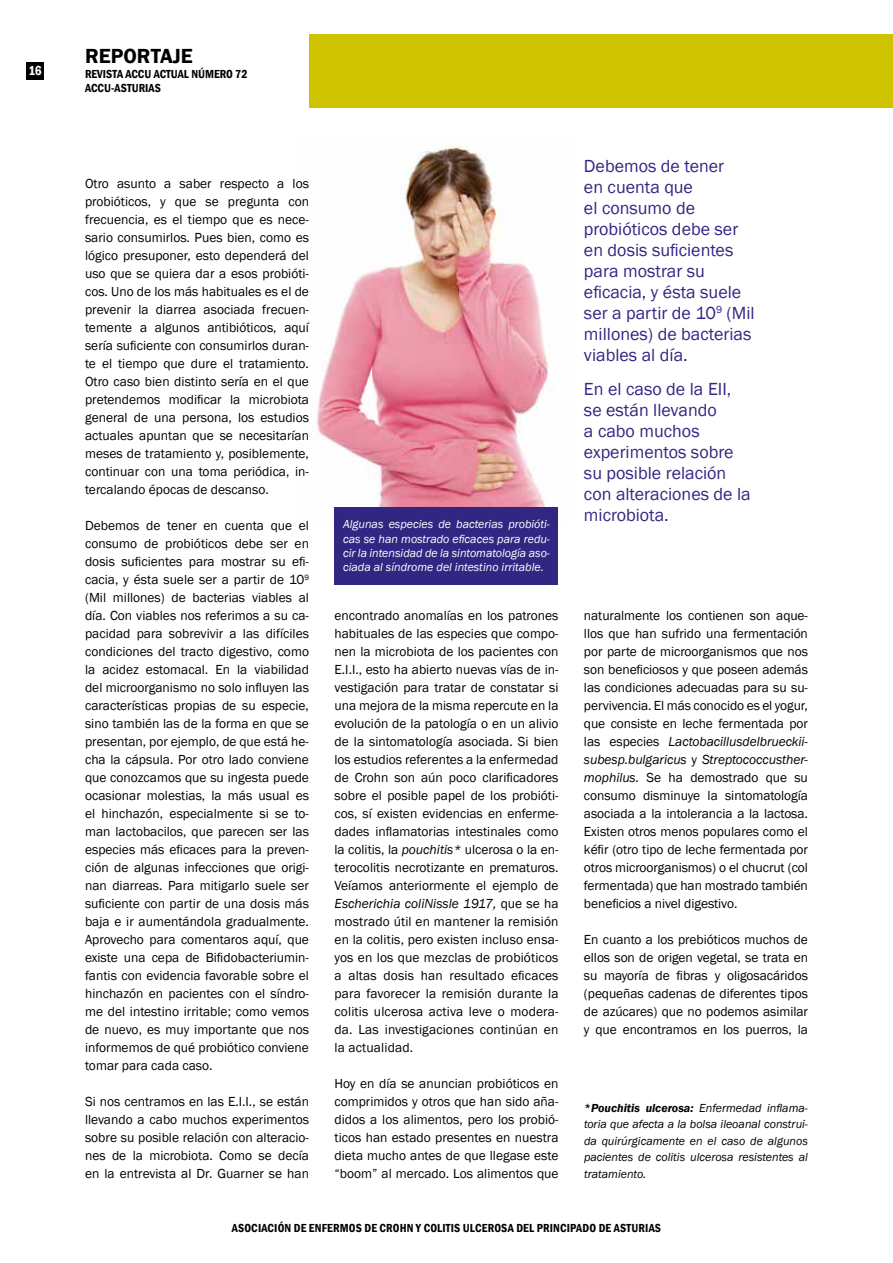
<style>
.page{position:relative;width:893px;height:1263px;background:#fff}
.page>*{position:absolute;margin:0;border:0;box-sizing:border-box;transform-origin:0 0}
.t1{font:600 21px "Franklin Gothic";color:#000}
.t2{font:18px/21px "Franklin Gothic";color:#312783}
.t3{font:13.5px/18px "Franklin Gothic";color:#000;text-align:justify}
.t4{font:600 condensed 13.5px "Franklin Gothic";color:#fff}
.t5{font:italic 12px/16.5px "Franklin Gothic";color:#000;text-align:justify}
.t6{font:italic 12px/14.4px "Franklin Gothic";color:#fff;text-align:justify}
.t7{font:600 condensed 12px/14.4px "Franklin Gothic";letter-spacing:.01em;color:#000}
.s1{font-style:italic}
.s2{font-weight:600}
</style>
<div class="page">
<img style="left:314px;top:144px;width:234px;height:363px">
<div style="left:309px;top:34px;width:584px;height:73px;background:#cdc300"></div>
<div style="left:27px;top:62px;width:17px;height:17px;background:#000"></div>
<div style="left:334px;top:507px;width:224px;height:77px;background:#312783"></div>
<p class="t4" style="left:28px;top:62px;width:15px">16</p>
<h1 class="t1" style="left:85px;top:44px;width:13px">REPORTAJE</h1>
<p class="t7" style="left:85px;top:67px;width:24px">REVISTA</p>
<p class="t7" style="left:85px;top:67px;width:164px;text-indent:40px">ACCU ACTUAL NÚMERO 72<br>ACCU-ASTURIAS</p>
<p class="t3" style="left:85px;top:175px;width:225px">Otro asunto a saber respecto a los probióticos, y que se pregunta con frecuencia, es el tiempo que es nece&shy;sario consumirlos. Pues bien, como es lógico presuponer, esto dependerá del uso que se quiera dar a esos probióti&shy;cos. Uno de los más habituales es el de prevenir la diarrea asociada frecuen&shy;temente a algunos antibióticos, aquí sería suficiente con consumirlos duran&shy;te el tiempo que dure el tratamiento.<br>Otro caso bien distinto sería en el que pretendemos modificar la microbiota general de una persona, los estudios actuales apuntan que se necesitarían meses de tratamiento y, posiblemente, continuar con una toma periódica, in&shy;tercalando épocas de descanso.</p>
<p class="t3" style="left:85px;top:517px;width:225px">Debemos de tener en cuenta que el consumo de probióticos debe ser en dosis suficientes para mostrar su efi&shy;cacia, y ésta suele ser a partir de 10<sup>9 </sup>(Mil millones) de bacterias viables al día. Con viables nos referimos a su ca&shy;pacidad para sobrevivir a las difíciles condiciones del tracto digestivo, como la acidez estomacal. En la viabilidad del microorganismo no solo influyen las características propias de su especie, sino también las de la forma en que se presentan, por ejemplo, de que está he&shy;cha la cápsula. Por otro lado conviene que conozcamos que su ingesta puede ocasionar molestias, la más usual es el hinchazón, especialmente si se to&shy;man lactobacilos, que parecen ser las especies más eficaces para la preven&shy;ción de algunas infecciones que origi&shy;nan diarreas. Para mitigarlo suele ser suficiente con partir de una dosis más baja e ir aumentándola gradualmente.<br>Aprovecho para comentaros aquí, que existe una cepa de Bifidobacteriumin&shy;fantis con evidencia favorable sobre el hinchazón en pacientes con el síndro&shy;me del intestino irritable; como vemos de nuevo, es muy importante que nos informemos de qué probiótico conviene tomar para cada caso.</p>
<p class="t3" style="left:85px;top:1093px;width:225px">Si nos centramos en las E.I.I., se están llevando a cabo muchos experimentos sobre su posible relación con alteracio&shy;nes de la microbiota. Como se decía en la entrevista al Dr. Guarner se han</p>
<p class="t6" style="left:343px;top:517px;width:208px">Algunas especies de bacterias probióti&shy;cas se han mostrado eficaces para redu&shy;cir la intensidad de la sintomatología aso&shy;ciada al síndrome del intestino irritable.</p>
<p class="t3" style="left:334px;top:607px;width:225px">encontrado anomalías en los patrones habituales de las especies que compo&shy;nen la microbiota de los pacientes con E.I.I., esto ha abierto nuevas vías de in&shy;vestigación para tratar de constatar si una mejora de la misma repercute en la evolución de la patología o en un alivio de la sintomatología asociada. Si bien los estudios referentes a la enfermedad de Crohn son aún poco clarificadores sobre el posible papel de los probióti&shy;cos, sí existen evidencias en enferme&shy;dades inflamatorias intestinales como la colitis, la <span class="s1">pouchitis*</span> ulcerosa o la en&shy;terocolitis necrotizante en prematuros.<br>Veíamos anteriormente el ejemplo de <span class="s1">Escherichia coliNissle 1917,</span> que se ha mostrado útil en mantener la remisión en la colitis, pero existen incluso ensa&shy;yos en los que mezclas de probióticos a altas dosis han resultado eficaces para favorecer la remisión durante la colitis ulcerosa activa leve o modera&shy;da. Las investigaciones continúan en la actualidad.</p>
<p class="t3" style="left:334px;top:1075px;width:225px">Hoy en día se anuncian probióticos en comprimidos y otros que han sido aña&shy;didos a los alimentos, pero los probió&shy;ticos han estado presentes en nuestra dieta mucho antes de que llegase este “boom” al mercado. Los alimentos que</p>
<h2 class="t2" style="left:584px;top:156px;width:172px">Debemos de tener<br>en cuenta que<br>el consumo de probióticos debe ser en dosis suficientes para mostrar su eficacia, y ésta suele ser a partir de 10<sup>9</sup> (Mil millones) de bacterias viables al día.</h2>
<h2 class="t2" style="left:584px;top:379px;width:168px">En el caso de la EII, se están llevando<br>a cabo muchos experimentos sobre su posible relación con alteraciones de la microbiota.</h2>
<p class="t3" style="left:584px;top:607px;width:225px">naturalmente los contienen son aque&shy;llos que han sufrido una fermentación por parte de microorganismos que nos son beneficiosos y que poseen además las condiciones adecuadas para su su&shy;pervivencia. El más conocido es el yogur, que consiste en leche fermentada por las especies <span class="s1">Lactobacillusdelbrueckii&shy;subesp.bulgaricus</span> y <span class="s1">Streptococcusther&shy;mophilus.</span> Se ha demostrado que su consumo disminuye la sintomatología asociada a la intolerancia a la lactosa.<br>Existen otros menos populares como el kéfir (otro tipo de leche fermentada por otros microorganismos) o el chucrut (col fermentada) que han mostrado también beneficios a nivel digestivo.</p>
<p class="t3" style="left:584px;top:931px;width:226px">En cuanto a los prebióticos muchos de ellos son de origen vegetal, se trata en su mayoría de fibras y oligosacáridos (pequeñas cadenas de diferentes tipos de azúcares) que no podemos asimilar y que encontramos en los puerros, la</p>
<p class="t5" style="left:584px;top:1100px;width:225px"><span class="s2">*Pouchitis ulcerosa:</span> Enfermedad inflama&shy;toria que afecta a la bolsa ileoanal construi&shy;da quirúrgicamente en el caso de algunos pacientes de colitis ulcerosa resistentes al tratamiento.</p>
<p class="t7" style="left:232px;top:1221px;width:431px">ASOCIACIÓN DE ENFERMOS DE CROH N Y COLITIS ULCEROSA DEL PRINCIPADO DE ASTURIAS</p>
</div>
